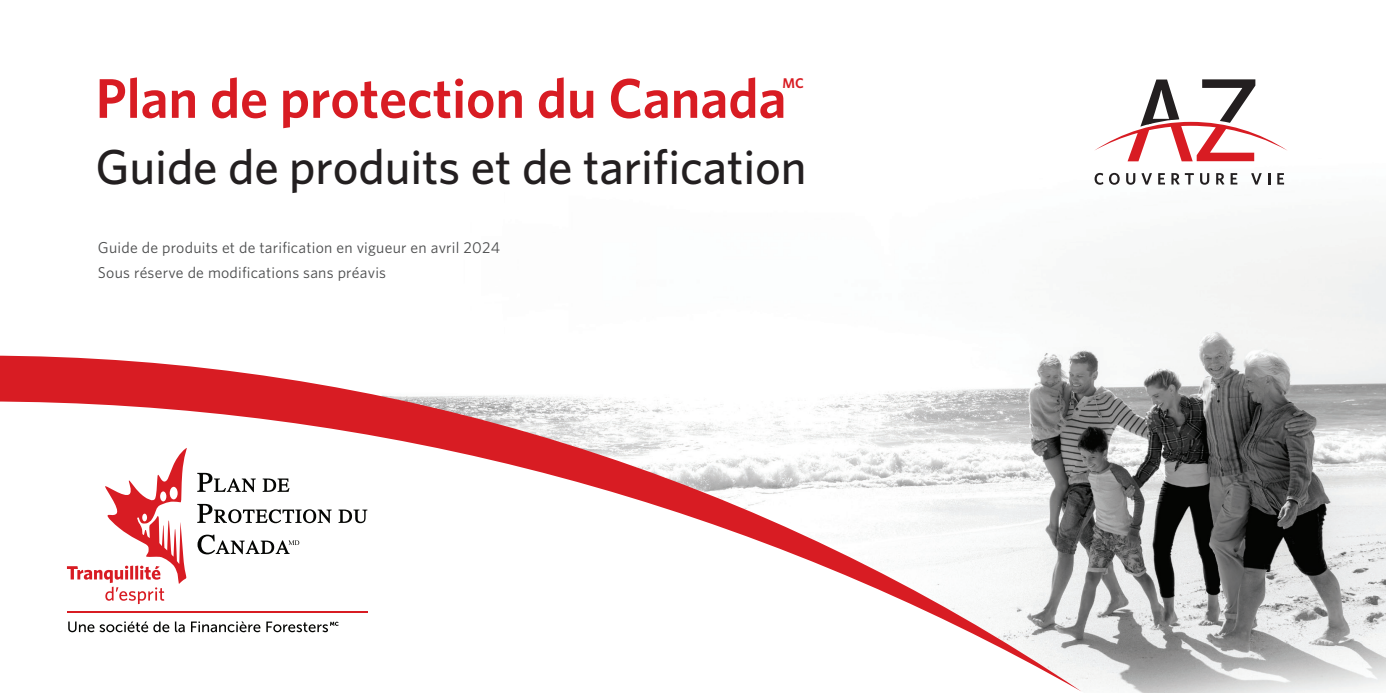
<style>
.page{position:relative;width:1386px;height:693px;background:#fff}
.page>*{position:absolute;margin:0;border:0;box-sizing:border-box;transform-origin:0 0}
.t1{font:600 56px "Whitney";letter-spacing:-.005em;color:#d81c23}
.t2{font:500 49px "Whitney";letter-spacing:-.005em;color:#231f20}
.t3{font:15.75px/24.5px "Whitney";letter-spacing:.015em;color:#4b4c4d}
.t4{font:600 14.17px "Whitney";color:#d81c23}
</style>
<div class="page">
<img style="left:0;top:161px;width:1386px;height:532px">
<svg style="left:0;top:366px;width:1106px;height:327px"></svg>
<svg style="left:0;top:356px;width:1082px;height:336px"></svg>
<svg style="left:1095px;top:173px;width:8px;height:12px"></svg>
<svg style="left:1109px;top:173px;width:11px;height:12px"></svg>
<svg style="left:1126px;top:173px;width:9px;height:12px"></svg>
<svg style="left:1141px;top:173px;width:11px;height:12px"></svg>
<svg style="left:1158px;top:173px;width:7px;height:11px"></svg>
<svg style="left:1171px;top:173px;width:23px;height:12px"></svg>
<svg style="left:1200px;top:173px;width:9px;height:12px"></svg>
<svg style="left:1216px;top:173px;width:9px;height:12px"></svg>
<svg style="left:1231px;top:173px;width:6px;height:11px"></svg>
<svg style="left:1251px;top:173px;width:11px;height:12px"></svg>
<svg style="left:1268px;top:173px;width:2px;height:11px"></svg>
<svg style="left:1277px;top:173px;width:7px;height:11px"></svg>
<svg style="left:1095px;top:79px;width:192px;height:82px"></svg>
<svg style="left:68px;top:621px;width:101px;height:11px"></svg>
<svg style="left:175px;top:621px;width:10px;height:11px"></svg>
<svg style="left:191px;top:621px;width:69px;height:11px"></svg>
<svg style="left:266px;top:621px;width:73px;height:11px"></svg>
<hr style="left:67px;top:611px;width:301px;height:1px;background:#d81c23">
<svg style="left:67px;top:448px;width:120px;height:156px"></svg>
<svg style="left:197px;top:473px;width:59px;height:19px"></svg>
<svg style="left:263px;top:478px;width:27px;height:14px"></svg>
<svg style="left:197px;top:504px;width:135px;height:19px"></svg>
<svg style="left:339px;top:509px;width:28px;height:14px"></svg>
<svg style="left:198px;top:535px;width:101px;height:19px"></svg>
<h1 class="t1" style="left:96px;top:61px;width:693px">Plan de protection du Canada</h1>
<h2 class="t2" style="left:96px;top:135px;width:713px">Guide de produits et de tarification</h2>
<p class="t4" style="left:783px;top:73px;width:23px">MC</p>
<p class="t3" style="left:98px;top:235px;width:404px">Guide de produits et de tarification en vigueur en avril 2024<br>Sous réserve de modifications sans préavis</p>
</div>
